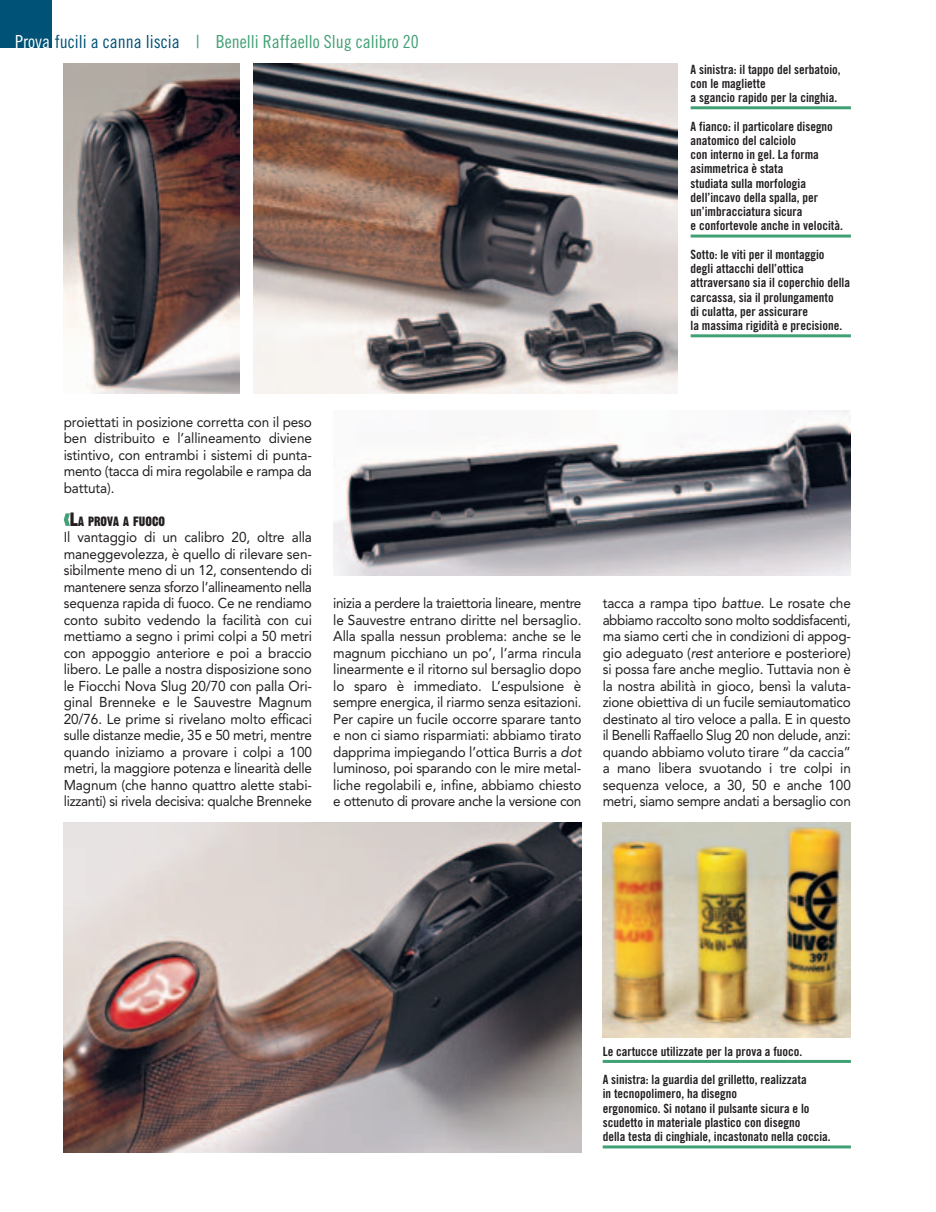
<style>
.page{position:relative;width:936px;height:1212px;background:#fff}
.page>*{position:absolute;margin:0;border:0;box-sizing:border-box;transform-origin:0 0}
.t1{font:18px "Trade Gothic Cond Eighteen";color:#41a074}
.t2{font:14.25px/16.5px "Avenir";letter-spacing:-.02em;color:#231f20;text-align:justify;scale:.95 1}
.t3{font:13.2px "Gothic Thirteen";color:#231f20}
.t4{font:12.75px/14.2px "Trade Gothic Bold Cond Twenty";color:#231f20}
.s1{color:#fff}
.s2{color:#005376}
.s3{font-size:18.75px}
.s4{font-style:italic}
</style>
<div class="page">
<div style="left:0;top:0;width:52px;height:48px;background:#005376"></div>
<svg style="left:64px;top:513px;width:6px;height:13px"></svg>
<img style="left:64px;top:64px;width:176px;height:330px">
<img style="left:333px;top:410px;width:517px;height:165px">
<img style="left:602px;top:823px;width:248px;height:214px">
<img style="left:254px;top:64px;width:423px;height:330px">
<img style="left:64px;top:823px;width:517px;height:330px">
<hr style="left:690px;top:106px;width:160px;height:3px;background:#41a074">
<hr style="left:690px;top:235px;width:160px;height:3px;background:#41a074">
<hr style="left:690px;top:334px;width:160px;height:3px;background:#41a074">
<hr style="left:602px;top:1060px;width:248px;height:3px;background:#41a074">
<hr style="left:602px;top:1145px;width:248px;height:3px;background:#41a074">
<p class="t1" style="left:15px;top:35px;width:427px"><span class="s1">Prova</span> <span class="s2">fucili a canna liscia</span> | Benelli Raffaello Slug calibro 20<span class="s1">ova</span></p>
<p class="t4" style="left:690px;top:63px;width:152px">A sinistra: il tappo del serbatoio, con le magliette<br>a sgancio rapido per la cinghia.</p>
<p class="t4" style="left:690px;top:120px;width:154px">A fianco: il particolare disegno anatomico del calciolo<br>con interno in gel. La forma asimmetrica è stata<br>studiata sulla morfologia dell’incavo della spalla, per un’imbracciatura sicura<br>e confortevole anche in velocità.</p>
<p class="t4" style="left:690px;top:248px;width:161px">Sotto: le viti per il montaggio degli attacchi dell’ottica attraversano sia il coperchio della carcassa, sia il prolungamento<br>di culatta, per assicurare<br>la massima rigidità e precisione.</p>
<p class="t2" style="left:64px;top:415px;width:263px">proiettati in posizione corretta con il peso ben distribuito e l’allineamento diviene istintivo, con entrambi i sistemi di punta&shy;mento (tacca di mira regolabile e rampa da battuta).</p>
<p class="t3" style="left:70px;top:516px;width:97px"><span class="s3">L</span>A PROVA A FUOCO</p>
<p class="t2" style="left:64px;top:530px;width:263px">Il vantaggio di un calibro 20, oltre alla maneggevolezza, è quello di rilevare sen&shy;sibilmente meno di un 12, consentendo di mantenere senza sforzo l’allineamento nella sequenza rapida di fuoco. Ce ne rendiamo conto subito vedendo la facilità con cui mettiamo a segno i primi colpi a 50 metri con appoggio anteriore e poi a braccio libero. Le palle a nostra disposizione sono le Fiocchi Nova Slug 20/70 con palla Ori&shy;ginal Brenneke e le Sauvestre Magnum 20/76. Le prime si rivelano molto efficaci sulle distanze medie, 35 e 50 metri, mentre quando iniziamo a provare i colpi a 100 metri, la maggiore potenza e linearità delle Magnum (che hanno quattro alette stabi&shy;lizzanti) si rivela decisiva: qualche Brenneke</p>
<p class="t2" style="left:333px;top:596px;width:263px">inizia a perdere la traiettoria lineare, mentre le Sauvestre entrano diritte nel bersaglio.<br>Alla spalla nessun problema: anche se le magnum picchiano un po’, l’arma rincula linearmente e il ritorno sul bersaglio dopo lo sparo è immediato. L’espulsione è sempre energica, il riarmo senza esitazioni.<br>Per capire un fucile occorre sparare tanto e non ci siamo risparmiati: abbiamo tirato dapprima impiegando l’ottica Burris a <span class="s4">dot </span>luminoso, poi sparando con le mire metal&shy;liche regolabili e, infine, abbiamo chiesto e ottenuto di provare anche la versione con</p>
<p class="t2" style="left:602px;top:596px;width:263px">tacca a rampa tipo <span class="s4">battue</span>. Le rosate che abbiamo raccolto sono molto soddisfacenti, ma siamo certi che in condizioni di appog&shy;gio adeguato (<span class="s4">rest</span> anteriore e posteriore) si possa fare anche meglio. Tuttavia non è la nostra abilità in gioco, bensì la valuta&shy;zione obiettiva di un fucile semiautomatico destinato al tiro veloce a palla. E in questo il Benelli Raffaello Slug 20 non delude, anzi: quando abbiamo voluto tirare “da caccia” a mano libera svuotando i tre colpi in sequenza veloce, a 30, 50 e anche 100 metri, siamo sempre andati a bersaglio con</p>
<p class="t4" style="left:602px;top:1045px;width:201px">Le cartucce utilizzate per la prova a fuoco.</p>
<p class="t4" style="left:602px;top:1073px;width:229px">A sinistra: la guardia del grilletto, realizzata<br>in tecnopolimero, ha disegno<br>ergonomico. Si notano il pulsante sicura e lo scudetto in materiale plastico con disegno<br>della testa di cinghiale, incastonato nella coccia.</p>
</div>
